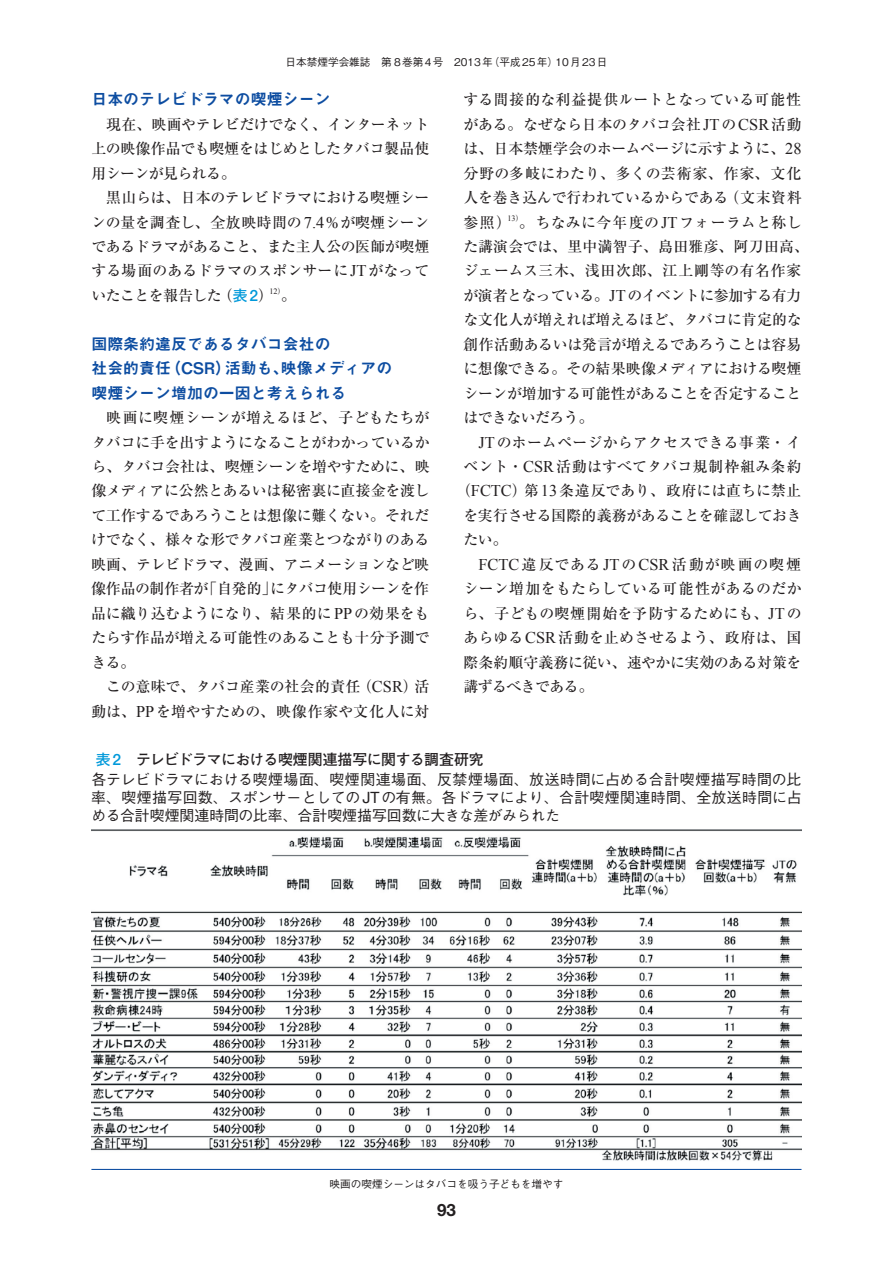
<style>
.page{position:relative;width:893px;height:1263px;background:#fff}
.page>*{position:absolute;margin:0;border:0;box-sizing:border-box;transform-origin:0 0}
.t1{font:700 16.95px "Helvetica Neue";color:#231f20}
.t2{font:15.9px/24.5px "Midashi Go Pr 6 N MB31";color:#0d4da1}
.t3{font:500 14.85px/24.5px "Ryumin Pr 6 N";color:#231f20;text-align:justify}
.t4{font:500 14.85px/24.5px "Ryumin Pr 6 N";letter-spacing:-.02em;color:#231f20}
.t5{font:500 14.85px/18px "Gothic BBB Pr 6 N";color:#231f20;text-align:justify}
.t6{font:700 14.85px "Futo Go B101 Pr 6 N";letter-spacing:-.03em;color:#231f20}
.t7{font:500 14.85px "Ryumin Pr 6 N";letter-spacing:-.025em;color:#231f20}
.t8{font:500 14.85px "Ryumin Pr 6 N";letter-spacing:.055em;color:#231f20}
.t9{font:500 14.85px "Ryumin Pr 6 N";letter-spacing:-.03em;color:#231f20}
.t10{font:500 14.85px "Ryumin Pr 6 N";letter-spacing:.02em;color:#231f20}
.t11{font:500 14.85px "Ryumin Pr 6 N";letter-spacing:-.035em;color:#231f20}
.t12{font:500 10.65px "Gothic BBB Pr 6 N";color:#231f20}
.t13{font:8.25px "Times New Roman";color:#231f20}
.s1{font-family:"Times New Roman";font-weight:400;font-size:16.35px}
.s2{font-family:"Futo Go B101 Pr 6 N";font-weight:700;color:#0099da}
.s3{font-family:"Helvetica Neue";font-size:15.6px;color:#0099da}
.s4{font-family:"Ryumin Pr 6 N";font-weight:500;font-size:7.5px}
.s5{color:#0099da}
.s6{font-family:"Helvetica Neue";font-weight:500;font-size:15.6px;color:#0099da}
.s7{font-family:"Helvetica Neue";font-weight:400;font-size:15.6px}
</style>
<div class="page">
<hr style="left:91px;top:1169px;width:710px;height:1px;background:#0d4da1">
<img style="left:91px;top:829px;width:710px;height:332px">
<p class="t12" style="left:285px;top:53px;width:323px">日本禁煙学会雑誌　第 8巻第4号　2013年（平成25年）10月23日</p>
<p class="t2" style="left:91px;top:86px;width:241px">日本のテレビドラマの喫煙シーン</p>
<p class="t3" style="left:91px;top:111px;width:340px;text-indent:15px">現在、映画やテレビだけでなく、インターネット上の映像作品でも喫煙をはじめとしたタバコ製品使用シーンが見られる。</p>
<p class="t3" style="left:91px;top:185px;width:340px;text-indent:15px">黒山らは、日本のテレビドラマにおける喫煙シーンの量を調査し、全放映時間の<span class="s1">7.4</span>％が喫煙シーンであるドラマがあること、また主人公の医師が喫煙する場面のあるドラマのスポンサーに<span class="s1">JT</span>がなっていたことを報告した（<span class="s2">表</span><span class="s3">2</span>）</p>
<p class="t13" style="left:269px;top:286px;width:17px">12<span class="s4">）</span></p>
<p class="t3" style="left:281px;top:282px;width:16px">。</p>
<p class="t2" style="left:91px;top:331px;width:303px">国際条約違反であるタバコ会社の<br>社会的責任（CSR）活動も、映像メディアの喫煙シーン増加の一因と考えられる</p>
<p class="t3" style="left:91px;top:405px;width:340px;text-indent:15px">映画に喫煙シーンが増えるほど、子どもたちがタバコに手を出すようになることがわかっているから、タバコ会社は、喫煙シーンを増やすために、映像メディアに公然とあるいは秘密裏に直接金を渡して工作するであろうことは想像に難くない。それだけでなく、様々な形でタバコ産業とつながりのある映画、テレビドラマ、漫画、アニメーションなど映像作品の制作者が「自発的」にタバコ使用シーンを作品に織り込むようになり、結果的に <span class="s1">PP</span>の効果をもたらす作品が増える可能性のあることも十分予測できる。</p>
<p class="t3" style="left:91px;top:674px;width:340px;text-align:right">この意味で、タバコ産業の社会的責任（<span class="s1">CSR</span>）活動は、<span class="s1">PP</span>を増やすための、映像作家や文化人に対</p>
<p class="t3" style="left:463px;top:87px;width:340px">する間接的な利益提供ルートとなっている可能性がある。なぜなら日本のタバコ会社<span class="s1">JT</span>の<span class="s1">CSR</span>活動は、日本禁煙学会のホームページに示すように、<span class="s1">28</span>分野の多岐にわたり、多くの芸術家、作家、文化人を巻き込んで行われているからである（文末資料参照）</p>
<p class="t13" style="left:507px;top:212px;width:17px">13<span class="s4">）</span></p>
<p class="t4" style="left:463px;top:209px;width:347px;text-indent:56px">。ちなみに今年度の<span class="s1">JT</span>フォーラムと称した講演会では、里中満智子、島田雅彦、阿刀田高、ジェームス三木、浅田次郎、江上剛等の有名作家が演者となっている。<span class="s1">JT</span> のイベントに参加する有力な文化人が増えれば増えるほど、タバコに肯定的な創作活動あるいは発言が増えるであろうことは容易に想像できる。その結果映像メディアにおける喫煙シーンが増加する可能性があることを否定することはできないだろう。</p>
<p class="t3" style="left:478px;top:429px;width:325px"><span class="s1">JT</span>のホームページからアクセスできる事業・イ</p>
<p class="t3" style="left:463px;top:454px;width:340px">ベント・<span class="s1">CSR</span>活動はすべてタバコ規制枠組み条約</p>
<p class="t3" style="left:456px;top:478px;width:347px">（<span class="s1">FCTC</span>）第<span class="s1">13</span>条違反であり、政府には直ちに禁止</p>
<p class="t7" style="left:463px;top:504px;width:340px">を実行させる国際的義務があることを確認しておき</p>
<p class="t3" style="left:464px;top:527px;width:46px">たい。</p>
<p class="t8" style="left:478px;top:553px;width:325px"><span class="s1">FCTC</span>違反である<span class="s1">JT</span>の<span class="s1">CSR</span>活動が映画の喫煙</p>
<p class="t10" style="left:463px;top:577px;width:340px">シーン増加をもたらしている可能性があるのだか</p>
<p class="t3" style="left:463px;top:600px;width:340px">ら、子どもの喫煙開始を予防するためにも、<span class="s1">JT</span>の</p>
<p class="t3" style="left:463px;top:625px;width:340px">あらゆる<span class="s1">CSR</span>活動を止めさせるよう、政府は、国</p>
<p class="t9" style="left:463px;top:650px;width:339px">際条約順守義務に従い、速やかに実効のある対策を</p>
<p class="t11" style="left:463px;top:675px;width:132px">講ずるべきである。</p>
<p class="t6" style="left:96px;top:747px;width:390px"><span class="s5">表</span> <span class="s6">2</span> テレビドラマにおける喫煙関連描写に関する調査研究</p>
<p class="t5" style="left:91px;top:769px;width:712px">各テレビドラマにおける喫煙場面、喫煙関連場面、反禁煙場面、放送時間に占める合計喫煙描写時間の比率、喫煙描写回数、スポンサーとしての<span class="s7">JT</span>の有無。各ドラマにより、合計喫煙関連時間、全放送時間に占める合計喫煙関連時間の比率、合計喫煙描写回数に大きな差がみられた</p>
<p class="t12" style="left:330px;top:1176px;width:235px">映画の喫煙シーンはタバコを吸う子どもを増やす</p>
<p class="t1" style="left:437px;top:1199px;width:20px">93</p>
</div>
